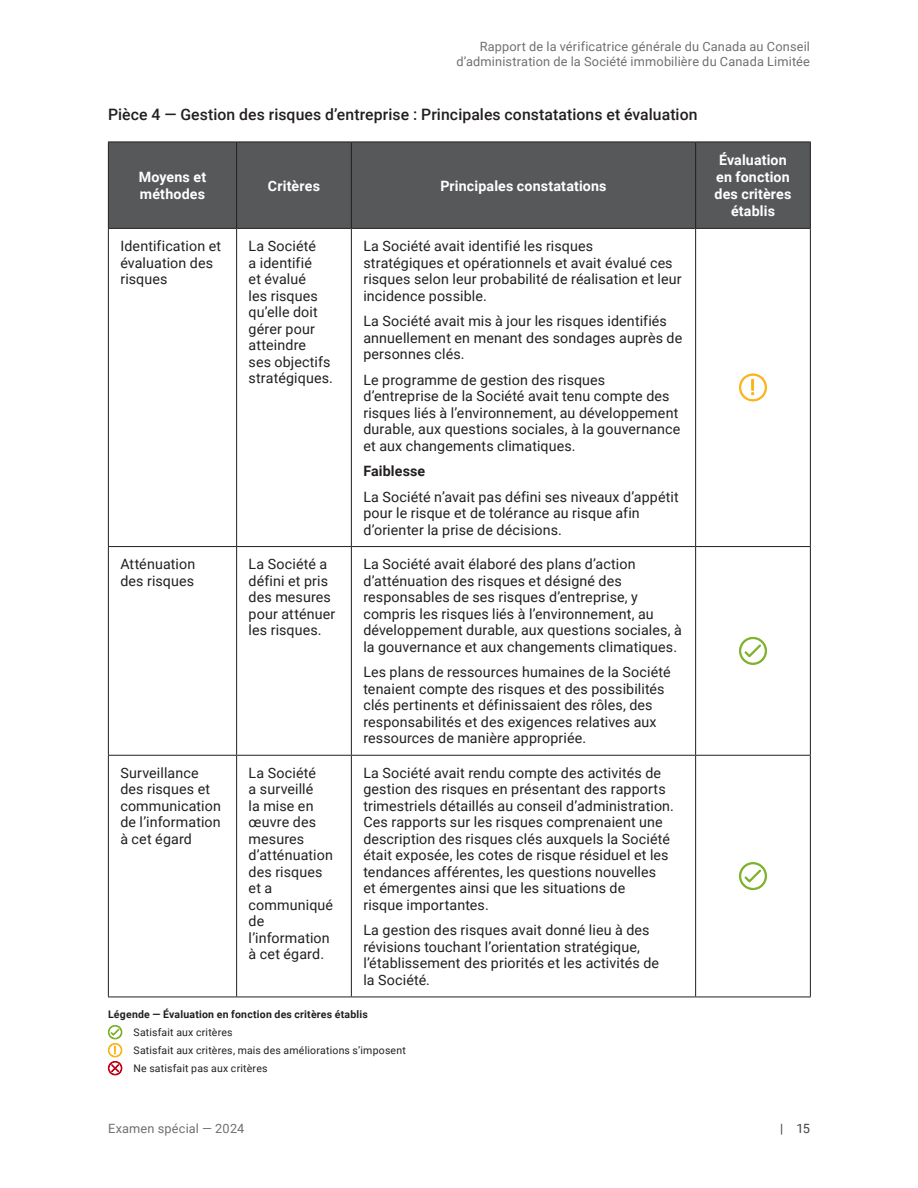
<style>
.page{position:relative;width:918px;height:1188px;background:#fff}
.page>*{position:absolute;margin:0;border:0;box-sizing:border-box;transform-origin:0 0}
.t1{font:500 15.75px "Roboto";letter-spacing:.005em;color:#231f20}
.t2{font:14.25px/16.5px "Roboto";letter-spacing:.01em;color:#231f20}
.t3{font:700 14.25px/17.2px "Roboto";letter-spacing:.01em;color:#fff}
.t4{font:700 14.25px "Roboto";letter-spacing:.01em;color:#231f20}
.t5{font:12.75px/15.8px "Roboto";letter-spacing:.015em;color:#707071;text-align:right}
.t6{font:12.75px "Roboto";color:#414042}
.t7{font:10.5px/18px "Roboto";letter-spacing:.02em;color:#231f20}
.t8{font:700 10.5px "Roboto";letter-spacing:.02em;color:#231f20}
</style>
<div class="page">
<div style="left:109px;top:143px;width:701px;height:85px;background:#57585a"></div>
<hr style="left:108px;top:142px;width:129px;height:1px;background:#231f20">
<hr style="left:108px;top:142px;width:1px;height:86px;background:#231f20">
<hr style="left:237px;top:142px;width:114px;height:1px;background:#231f20">
<hr style="left:236px;top:142px;width:1px;height:86px;background:#231f20">
<hr style="left:351px;top:142px;width:345px;height:1px;background:#231f20">
<hr style="left:351px;top:142px;width:1px;height:86px;background:#231f20">
<hr style="left:696px;top:142px;width:115px;height:1px;background:#231f20">
<hr style="left:695px;top:142px;width:1px;height:86px;background:#231f20">
<hr style="left:810px;top:142px;width:1px;height:86px;background:#231f20">
<hr style="left:108px;top:228px;width:129px;height:1px;background:#231f20">
<hr style="left:108px;top:229px;width:1px;height:317px;background:#231f20">
<hr style="left:237px;top:228px;width:114px;height:1px;background:#231f20">
<hr style="left:236px;top:229px;width:1px;height:317px;background:#231f20">
<hr style="left:351px;top:228px;width:345px;height:1px;background:#231f20">
<hr style="left:351px;top:229px;width:1px;height:317px;background:#231f20">
<hr style="left:696px;top:228px;width:115px;height:1px;background:#231f20">
<hr style="left:695px;top:229px;width:1px;height:317px;background:#231f20">
<hr style="left:810px;top:229px;width:1px;height:317px;background:#231f20">
<hr style="left:108px;top:546px;width:129px;height:1px;background:#231f20">
<hr style="left:108px;top:547px;width:1px;height:208px;background:#231f20">
<hr style="left:237px;top:546px;width:114px;height:1px;background:#231f20">
<hr style="left:236px;top:547px;width:1px;height:208px;background:#231f20">
<hr style="left:351px;top:546px;width:345px;height:1px;background:#231f20">
<hr style="left:351px;top:547px;width:1px;height:208px;background:#231f20">
<hr style="left:696px;top:546px;width:115px;height:1px;background:#231f20">
<hr style="left:695px;top:547px;width:1px;height:208px;background:#231f20">
<hr style="left:810px;top:547px;width:1px;height:208px;background:#231f20">
<hr style="left:108px;top:755px;width:129px;height:1px;background:#231f20">
<hr style="left:108px;top:756px;width:1px;height:241px;background:#231f20">
<hr style="left:237px;top:755px;width:114px;height:1px;background:#231f20">
<hr style="left:236px;top:756px;width:1px;height:241px;background:#231f20">
<hr style="left:351px;top:755px;width:345px;height:1px;background:#231f20">
<hr style="left:351px;top:756px;width:1px;height:241px;background:#231f20">
<hr style="left:696px;top:755px;width:115px;height:1px;background:#231f20">
<hr style="left:695px;top:756px;width:1px;height:241px;background:#231f20">
<hr style="left:810px;top:756px;width:1px;height:241px;background:#231f20">
<hr style="left:108px;top:997px;width:129px;height:1px;background:#231f20">
<hr style="left:237px;top:997px;width:114px;height:1px;background:#231f20">
<hr style="left:351px;top:997px;width:345px;height:1px;background:#231f20">
<hr style="left:696px;top:997px;width:115px;height:1px;background:#231f20">
<svg style="left:739px;top:373px;width:28px;height:29px"></svg>
<svg style="left:739px;top:637px;width:28px;height:28px"></svg>
<svg style="left:739px;top:862px;width:28px;height:28px"></svg>
<svg style="left:108px;top:1025px;width:15px;height:51px"></svg>
<p class="t5" style="left:456px;top:38px;width:355px">Rapport de la vérificatrice générale du Canada au Conseil d’administration de la Société immobilière du Canada Limitée</p>
<p class="t1" style="left:108px;top:103px;width:591px">Pièce 4 — Gestion des risques d’entreprise : Principales constatations et évaluation</p>
<p class="t3" style="left:139px;top:168px;width:69px">Moyens et méthodes</p>
<p class="t3" style="left:268px;top:176px;width:54px">Critères</p>
<p class="t3" style="left:440px;top:176px;width:168px">Principales constatations</p>
<p class="t2" style="left:120px;top:237px;width:102px">Identification et évaluation des risques</p>
<p class="t2" style="left:249px;top:237px;width:86px">La Société<br>a identifié<br>et évalué<br>les risques qu’elle doit gérer pour atteindre<br>ses objectifs stratégiques.</p>
<p class="t2" style="left:363px;top:237px;width:320px">La Société avait identifié les risques<br>stratégiques et opérationnels et avait évalué ces risques selon leur probabilité de réalisation et leur incidence possible.</p>
<p class="t2" style="left:363px;top:312px;width:320px">La Société avait mis à jour les risques identifiés annuellement en menant des sondages auprès de personnes clés.</p>
<p class="t2" style="left:363px;top:371px;width:318px">Le programme de gestion des risques d’entreprise de la Société avait tenu compte des risques liés à l’environnement, au développement durable, aux questions sociales, à la gouvernance et aux changements climatiques.</p>
<p class="t4" style="left:363px;top:461px;width:63px">Faiblesse</p>
<p class="t2" style="left:363px;top:488px;width:317px">La Société n’avait pas défini ses niveaux d’appétit pour le risque et de tolérance au risque afin d’orienter la prise de décisions.</p>
<p class="t2" style="left:120px;top:555px;width:76px">Atténuation des risques</p>
<p class="t2" style="left:249px;top:555px;width:88px">La Société a défini et pris des mesures pour atténuer les risques.</p>
<p class="t2" style="left:363px;top:555px;width:320px">La Société avait élaboré des plans d’action d’atténuation des risques et désigné des responsables de ses risques d’entreprise, y compris les risques liés à l’environnement, au développement durable, aux questions sociales, à la gouvernance et aux changements climatiques.</p>
<p class="t2" style="left:363px;top:663px;width:309px">Les plans de ressources humaines de la Société tenaient compte des risques et des possibilités clés pertinents et définissaient des rôles, des responsabilités et des exigences relatives aux ressources de manière appropriée.</p>
<p class="t2" style="left:120px;top:764px;width:102px">Surveillance des risques et communication de l’information à cet égard</p>
<p class="t2" style="left:249px;top:764px;width:86px">La Société<br>a surveillé<br>la mise en œuvre des mesures d’atténuation des risques et a communiqué de l’information à cet égard.</p>
<p class="t2" style="left:363px;top:764px;width:312px">La Société avait rendu compte des activités de gestion des risques en présentant des rapports trimestriels détaillés au conseil d’administration.<br>Ces rapports sur les risques comprenaient une description des risques clés auxquels la Société était exposée, les cotes de risque résiduel et les tendances afférentes, les questions nouvelles<br>et émergentes ainsi que les situations de<br>risque importantes.</p>
<p class="t2" style="left:363px;top:922px;width:297px">La gestion des risques avait donné lieu à des révisions touchant l’orientation stratégique, l’établissement des priorités et les activités de la Société.</p>
<p class="t8" style="left:108px;top:1007px;width:261px">Légende — Évaluation en fonction des critères établis</p>
<p class="t7" style="left:133px;top:1023px;width:274px">Satisfait aux critères<br>Satisfait aux critères, mais des améliorations s’imposent<br>Ne satisfait pas aux critères</p>
<p class="t3" style="left:715px;top:150px;width:78px;text-align:center">Évaluation en fonction des critères établis</p>
<p class="t5" style="left:108px;top:1120px;width:138px">Examen spécial — 2024</p>
<p class="t6" style="left:780px;top:1120px;width:31px">| 15</p>
</div>
